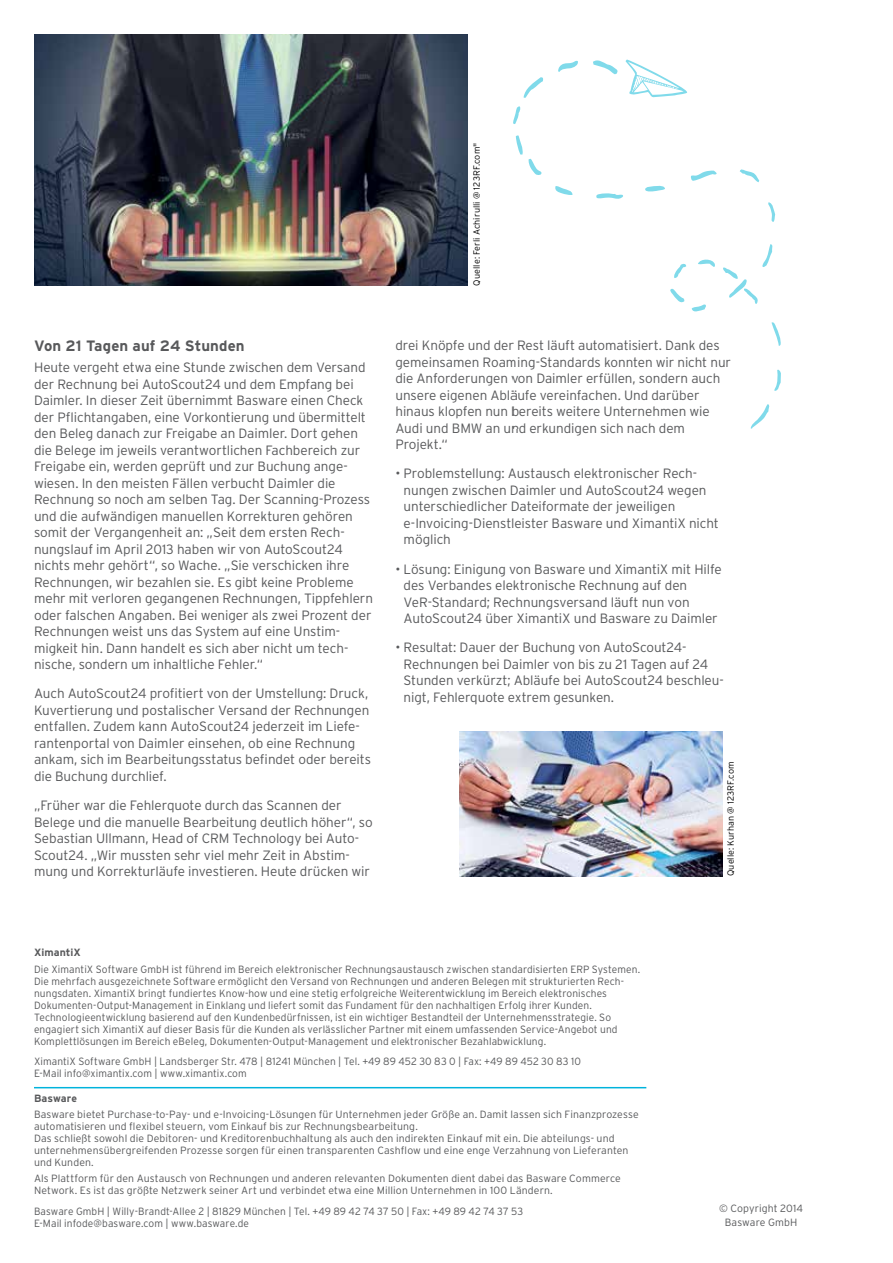
<style>
.page{position:relative;width:893px;height:1263px;background:#fff}
.page>*{position:absolute;margin:0;border:0;box-sizing:border-box;transform-origin:0 0}
.t1{font:700 15px "Interstate";letter-spacing:.005em;color:#58595b}
.t2{font:300 13.5px/16.5px "Interstate";letter-spacing:-.005em;color:#58595b}
.t3{font:300 10.5px/12px "Interstate";letter-spacing:.01em;color:#58595b}
.t4{font:700 10.5px "Interstate";letter-spacing:.005em;color:#58595b}
.t5{font:300 9px "Interstate";letter-spacing:.01em;color:#000}
</style>
<div class="page">
<img style="left:34px;top:34px;width:434px;height:252px">
<svg style="left:751px;top:404px;width:19px;height:25px"></svg>
<svg style="left:774px;top:370px;width:7px;height:21px"></svg>
<svg style="left:771px;top:322px;width:10px;height:24px"></svg>
<svg style="left:692px;top:304px;width:14px;height:8px"></svg>
<svg style="left:670px;top:288px;width:14px;height:15px"></svg>
<svg style="left:723px;top:244px;width:50px;height:60px"></svg>
<svg style="left:674px;top:263px;width:12px;height:15px"></svg>
<svg style="left:698px;top:259px;width:17px;height:8px"></svg>
<svg style="left:768px;top:202px;width:7px;height:20px"></svg>
<svg style="left:740px;top:169px;width:19px;height:13px"></svg>
<svg style="left:645px;top:186px;width:20px;height:6px"></svg>
<svg style="left:596px;top:193px;width:27px;height:6px"></svg>
<svg style="left:691px;top:171px;width:26px;height:10px"></svg>
<svg style="left:555px;top:186px;width:17px;height:9px"></svg>
<svg style="left:516px;top:135px;width:26px;height:40px"></svg>
<svg style="left:513px;top:106px;width:8px;height:18px"></svg>
<svg style="left:524px;top:77px;width:20px;height:21px"></svg>
<svg style="left:593px;top:60px;width:25px;height:15px"></svg>
<svg style="left:558px;top:60px;width:20px;height:12px"></svg>
<svg style="left:626px;top:60px;width:61px;height:37px"></svg>
<img style="left:459px;top:731px;width:263px;height:145px">
<hr style="left:34px;top:1087px;width:612px;height:1px;background:#00b3dc">
<p class="t1" style="left:34px;top:338px;width:212px">Von 21 Tagen auf 24 Stunden</p>
<p class="t2" style="left:34px;top:359px;width:340px">Heute vergeht etwa eine Stunde zwischen dem Versand der Rechnung bei AutoScout24 und dem Empfang bei Daimler. In dieser Zeit übernimmt Basware einen Check der Pflichtangaben, eine Vorkontierung und übermittelt den Beleg danach zur Freigabe an Daimler. Dort gehen die Belege im jeweils verantwortlichen Fachbereich zur Freigabe ein, werden geprüft und zur Buchung ange&shy;wiesen. In den meisten Fällen verbucht Daimler die Rechnung so noch am selben Tag. Der Scanning-Prozess und die aufwändigen manuellen Korrekturen gehören somit der Vergangenheit an: „Seit dem ersten Rech&shy;nungslauf im April 2013 haben wir von AutoScout24 nichts mehr gehört“, so Wache. „Sie verschicken ihre Rechnungen, wir bezahlen sie. Es gibt keine Probleme mehr mit verloren gegangenen Rechnungen, Tippfehlern oder falschen Angaben. Bei weniger als zwei Prozent der Rechnungen weist uns das System auf eine Unstim&shy;migkeit hin. Dann handelt es sich aber nicht um tech&shy;nische, sondern um inhaltliche Fehler.“</p>
<p class="t2" style="left:34px;top:685px;width:339px">Auch AutoScout24 profitiert von der Umstellung: Druck, Kuvertierung und postalischer Versand der Rechnungen entfallen. Zudem kann AutoScout24 jederzeit im Liefe&shy;rantenportal von Daimler einsehen, ob eine Rechnung ankam, sich im Bearbeitungsstatus befindet oder bereits die Buchung durchlief.</p>
<p class="t2" style="left:34px;top:797px;width:340px">„Früher war die Fehlerquote durch das Scannen der Belege und die manuelle Bearbeitung deutlich höher“, so Sebastian Ullmann, Head of CRM Technology bei Auto-Scout24. „Wir mussten sehr viel mehr Zeit in Abstim&shy;mung und Korrekturläufe investieren. Heute drücken wir</p>
<p class="t5" style="left:472px;top:286px;width:144px;rotate:-90deg">Quelle: Ferli Achirulli @ 123RF.com"</p>
<p class="t2" style="left:395px;top:337px;width:337px">drei Knöpfe und der Rest läuft automatisiert. Dank des gemeinsamen Roaming-Standards konnten wir nicht nur die Anforderungen von Daimler erfüllen, sondern auch unsere eigenen Abläufe vereinfachen. Und darüber hinaus klopfen nun bereits weitere Unternehmen wie Audi und BMW an und erkundigen sich nach dem Projekt.“</p>
<p class="t2" style="left:404px;top:465px;width:317px;text-indent:-8px">• Problemstellung: Austausch elektronischer Rech&shy;nungen zwischen Daimler und AutoScout24 wegen unterschiedlicher Dateiformate der jeweiligen e-Invoicing-Dienstleister Basware und XimantiX nicht möglich</p>
<p class="t2" style="left:404px;top:560px;width:320px;text-indent:-8px">• Lösung: Einigung von Basware und XimantiX mit Hilfe des Verbandes elektronische Rechnung auf den VeR-Standard; Rechnungsversand läuft nun von AutoScout24 über XimantiX und Basware zu Daimler</p>
<p class="t2" style="left:404px;top:639px;width:322px;text-indent:-8px">• Resultat: Dauer der Buchung von AutoScout24- Rechnungen bei Daimler von bis zu 21 Tagen auf 24<br>Stunden verkürzt; Abläufe bei AutoScout24 beschleu&shy;nigt, Fehlerquote extrem gesunken.</p>
<p class="t5" style="left:725px;top:876px;width:116px;rotate:-90deg">Quelle: Kurhan @ 123RF.com</p>
<p class="t4" style="left:34px;top:947px;width:48px">XimantiX</p>
<p class="t3" style="left:34px;top:963px;width:608px">Die XimantiX Software GmbH ist führend im Bereich elektronischer Rechnungsaustausch zwischen standardisierten ERP Systemen.<br>Die mehrfach ausgezeichnete Software ermöglicht den Versand von Rechnungen und anderen Belegen mit strukturierten Rech&shy;nungsdaten. XimantiX bringt fundiertes Know-how und eine stetig erfolgreiche Weiterentwicklung im Bereich elektronisches Dokumenten-Output-Management in Einklang und liefert somit das Fundament für den nachhaltigen Erfolg ihrer Kunden.<br>Technologieentwicklung basierend auf den Kundenbedürfnissen, ist ein wichtiger Bestandteil der Unternehmensstrategie. So engagiert sich XimantiX auf dieser Basis für die Kunden als verlässlicher Partner mit einem umfassenden Service-Angebot und Komplettlösungen im Bereich eBeleg, Dokumenten-Output-Management und elektronischer Bezahlabwicklung.</p>
<p class="t3" style="left:34px;top:1055px;width:548px">XimantiX Software GmbH | Landsberger Str. 478 | 81241 München | Tel. +49 89 452 30 83 0 | Fax: +49 89 452 30 83 10<br>E-Mail info@ximantix.com | www.ximantix.com</p>
<p class="t4" style="left:34px;top:1092px;width:44px">Basware</p>
<p class="t3" style="left:34px;top:1108px;width:606px">Basware bietet Purchase-to-Pay- und e-Invoicing-Lösungen für Unternehmen jeder Größe an. Damit lassen sich Finanzprozesse automatisieren und flexibel steuern, vom Einkauf bis zur Rechnungsbearbeitung.<br>Das schließt sowohl die Debitoren- und Kreditorenbuchhaltung als auch den indirekten Einkauf mit ein. Die abteilungs- und unternehmensübergreifenden Prozesse sorgen für einen transparenten Cashflow und eine enge Verzahnung von Lieferanten und Kunden.</p>
<p class="t3" style="left:34px;top:1172px;width:588px">Als Plattform für den Austausch von Rechnungen und anderen relevanten Dokumenten dient dabei das Basware Commerce<br>Network. Es ist das größte Netzwerk seiner Art und verbindet etwa eine Million Unternehmen in 100 Ländern.</p>
<p class="t3" style="left:34px;top:1205px;width:491px">Basware GmbH | Willy-Brandt-Allee 2 | 81829 München | Tel. +49 89 42 74 37 50 | Fax: +49 89 42 74 37 53<br>E-Mail infode@basware.com | www.basware.de</p>
<p class="t3" style="left:719px;top:1201px;width:85px;line-height:13.5px;text-align:center">© Copyright 2014<br>Basware GmbH</p>
</div>
